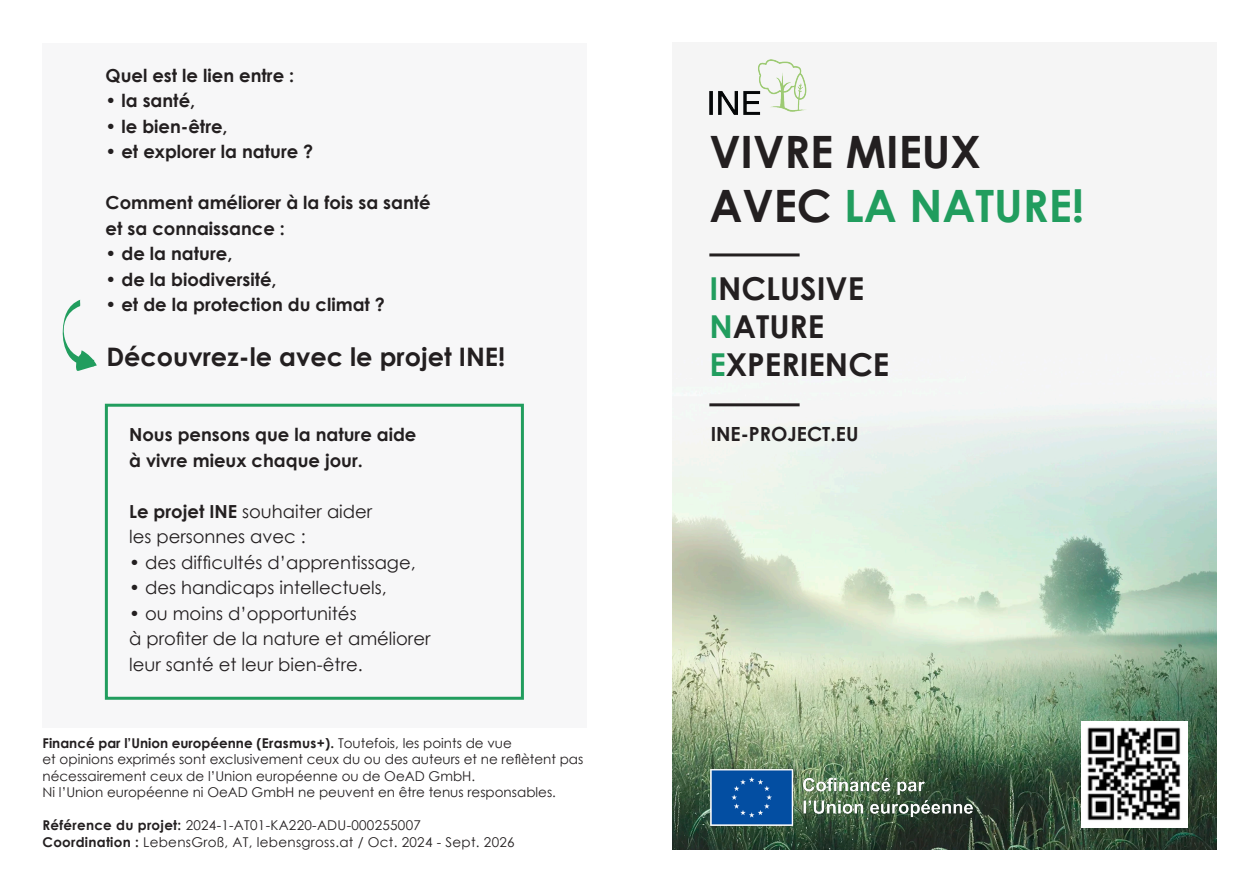
<style>
.page{position:relative;width:1259px;height:893px;background:#fff}
.page>*{position:absolute;margin:0;border:0;box-sizing:border-box;transform-origin:0 0}
.t1{font:700 44.7px "Century Gothic";color:#219d5e}
.t2{font:700 44.7px "Century Gothic";color:#231f20}
.t3{font:700 31.5px "Century Gothic";color:#231f20}
.Texte_courant{font:700 25.5px "Century Gothic";color:#231f20}
.t4{font:700 19.5px "Century Gothic";color:#231f20}
.Texte_courant-2{font:700 18px "Century Gothic";color:#231f20}
.Texte_courant-3{font:18px/25.5px "Century Gothic";color:#231f20}
.t5{font:13.5px/16.5px "Century Gothic";color:#231f20}
.t6{font:13.5px "Century Gothic";letter-spacing:.02em;color:#231f20}
.t7{font:700 13.5px "Century Gothic";color:#231f20}
.s1{font-weight:700}
.s2{font-weight:400}
.s3{color:#231f20}
.s4{color:#219d5e}
</style>
<div class="page">
<img style="left:672px;top:59px;width:544px;height:791px">
<div style="left:43px;top:43px;width:544px;height:685px;background:#f7f7f8"></div>
<img style="left:709px;top:60px;width:97px;height:54px">
<div style="left:105px;top:404px;width:419px;height:296px;border:3px solid #219d5e"></div>
<img style="left:703px;top:767px;width:286px;height:60px">
<img style="left:1081px;top:721px;width:106px;height:106px">
<svg style="left:62px;top:300px;width:35px;height:71px"></svg>
<hr style="left:709px;top:253px;width:90px;height:3px;background:#231f20">
<hr style="left:709px;top:403px;width:90px;height:3px;background:#231f20">
<p class="Texte_courant-2" style="left:106px;top:61px;width:190px">Quel est le lien entre :</p>
<p class="Texte_courant-2" style="left:106px;top:87px;width:91px">• la santé,</p>
<p class="Texte_courant-2" style="left:106px;top:112px;width:124px">• le bien-être,</p>
<p class="Texte_courant-2" style="left:106px;top:138px;width:209px">• et explorer la nature ?</p>
<p class="Texte_courant-2" style="left:106px;top:189px;width:327px">Comment améliorer à la fois sa santé</p>
<p class="Texte_courant-2" style="left:106px;top:214px;width:181px">et sa connaissance :</p>
<p class="Texte_courant-2" style="left:106px;top:240px;width:128px">• de la nature,</p>
<p class="Texte_courant-2" style="left:106px;top:265px;width:173px">• de la biodiversité,</p>
<p class="Texte_courant-2" style="left:106px;top:291px;width:281px">• et de la protection du climat ?</p>
<p class="Texte_courant" style="left:106px;top:337px;width:400px">Découvrez-le avec le projet INE!</p>
<p class="Texte_courant-2" style="left:129px;top:421px;width:289px">Nous pensons que la nature aide</p>
<p class="Texte_courant-2" style="left:129px;top:447px;width:235px">à vivre mieux chaque jour.</p>
<p class="Texte_courant-3" style="left:129px;top:498px;width:245px"><span class="s1">Le projet INE</span> souhaiter aider</p>
<p class="Texte_courant-3" style="left:129px;top:524px;width:178px">les personnes avec :</p>
<p class="Texte_courant-3" style="left:129px;top:549px;width:288px">• des difficultés d’apprentissage,</p>
<p class="Texte_courant-3" style="left:129px;top:575px;width:259px">• des handicaps intellectuels,</p>
<p class="Texte_courant-3" style="left:129px;top:600px;width:229px">• ou moins d’opportunités</p>
<p class="Texte_courant-3" style="left:129px;top:626px;width:303px">à profiter de la nature et améliorer leur santé et leur bien-être.</p>
<p class="t7" style="left:43px;top:733px;width:471px">Financé par l’Union européenne (Erasmus+). <span class="s2">Toutefois, les points de vue</span></p>
<p class="t5" style="left:43px;top:751px;width:542px">et opinions exprimés sont exclusivement ceux du ou des auteurs et ne reflètent pas nécessairement ceux de l’Union européenne ou de OeAD GmbH.</p>
<p class="t5" style="left:43px;top:784px;width:515px">Ni l’Union européenne ni OeAD GmbH ne peuvent en être tenus responsables.</p>
<p class="t6" style="left:43px;top:816px;width:380px"><span class="s1">Référence du projet:</span> 2024-1-AT01-KA220-ADU-000255007</p>
<p class="t6" style="left:43px;top:833px;width:473px"><span class="s1">Coordination :</span> LebensGroß, AT, lebensgross.at / Oct. 2024 - Sept. 2026</p>
<p class="t2" style="left:709px;top:118px;width:273px">VIVRE MIEUX</p>
<p class="t1" style="left:709px;top:171px;width:376px"><span class="s3">AVEC</span> LA NATURE!</p>
<p class="t3" style="left:709px;top:265px;width:156px"><span class="s4">I</span>NCLUSIVE</p>
<p class="t3" style="left:709px;top:302px;width:116px"><span class="s4">N</span>ATURE</p>
<p class="t3" style="left:709px;top:340px;width:181px"><span class="s4">E</span>XPERIENCE</p>
<p class="t4" style="left:711px;top:419px;width:149px">INE-PROJECT.EU</p>
</div>
